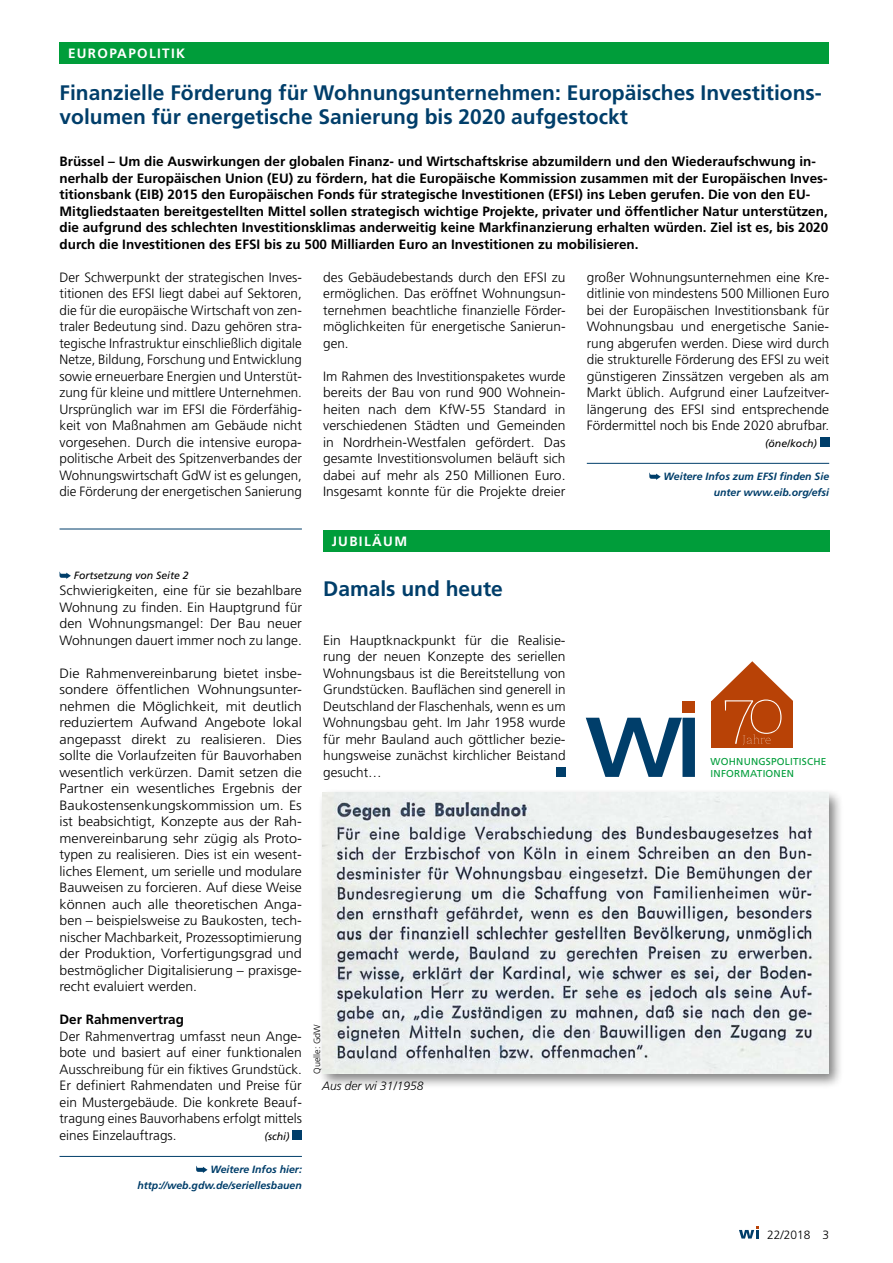
<style>
.page{position:relative;width:893px;height:1263px;background:#fff}
.page>*{position:absolute;margin:0;border:0;box-sizing:border-box;transform-origin:0 0}
.t1{font:700 21px/24px "Frutiger";color:#003e6a}
.t2{font:300 13.5px/16.5px "Frutiger";color:#000;text-align:justify}
.t3{font:300 13.5px/16.5px "Frutiger";color:#000;text-align:justify;scale:1.07 1}
.t4{font:700 13.5px/16.5px "Frutiger";color:#000}
.t5{font:300 13.5px/16.5px "Frutiger";color:#000;text-align:justify;scale:1.04 1}
.t6{font:700 13.5px "Frutiger";letter-spacing:.1em;color:#fff}
.t7{font:italic 300 12px "Frutiger";color:#000}
.t8{font:300 12px "Frutiger";color:#000}
.t9{font:italic 700 10.5px/16.5px "Frutiger";color:#003e6a;text-align:right}
.t10{font:italic 10.5px "Frutiger";color:#000}
.t11{font:10.05px/12px "Frutiger";letter-spacing:.02em;color:#009d3a}
.t12{font:300 9px "Frutiger";color:#000}
</style>
<div class="page">
<div style="left:60px;top:43px;width:769px;height:21px;background:#009d3a"></div>
<hr style="left:60px;top:529px;width:242px;height:1px;background:#003e6a">
<hr style="left:587px;top:463px;width:242px;height:1px;background:#003e6a">
<div style="left:820px;top:437px;width:9px;height:10px;background:#003e6a"></div>
<svg style="left:649px;top:473px;width:12px;height:7px"></svg>
<hr style="left:60px;top:1156px;width:242px;height:1px;background:#003e6a">
<div style="left:293px;top:1130px;width:9px;height:10px;background:#003e6a"></div>
<svg style="left:196px;top:1166px;width:12px;height:7px"></svg>
<div style="left:318px;top:788px;width:526px;height:301px;background:#000;opacity:.5"></div>
<img style="left:322px;top:792px;width:506px;height:282px">
<div style="left:323px;top:530px;width:507px;height:21px;background:#009d3a"></div>
<svg style="left:586px;top:718px;width:109px;height:59px"></svg>
<div style="left:682px;top:701px;width:13px;height:11px;background:#b84206"></div>
<div style="left:711px;top:701px;width:82px;height:46px;background:#b84206"></div>
<svg style="left:711px;top:661px;width:82px;height:84px"></svg>
<div style="left:556px;top:767px;width:10px;height:10px;background:#003e6a"></div>
<svg style="left:60px;top:572px;width:11px;height:7px"></svg>
<svg style="left:739px;top:1226px;width:20px;height:12px"></svg>
<p class="t6" style="left:68px;top:46px;width:119px">EUROPAPOLITIK</p>
<h1 class="t1" style="left:60px;top:81px;width:764px">Finanzielle Förderung für Wohnungsunternehmen: Europäisches Investitions&shy;volumen für energetische Sanierung bis 2020 aufgestockt</h1>
<p class="t4" style="left:60px;top:153px;width:770px">Brüssel – Um die Auswirkungen der globalen Finanz- und Wirtschaftskrise abzumildern und den Wiederaufschwung in&shy;nerhalb der Europäischen Union (EU) zu fördern, hat die Europäische Kommission zusammen mit der Europäischen Inves&shy;titionsbank (EIB) 2015 den Europäischen Fonds für strategische Investitionen (EFSI) ins Leben gerufen. Die von den EU-Mitgliedstaaten bereitgestellten Mittel sollen strategisch wichtige Projekte, privater und öffentlicher Natur unterstützen, die aufgrund des schlechten Investitionsklimas anderweitig keine Markfinanzierung erhalten würden. Ziel ist es, bis 2020 durch die Investitionen des EFSI bis zu 500 Milliarden Euro an Investitionen zu mobilisieren.</p>
<p class="t2" style="left:60px;top:269px;width:244px">Der Schwerpunkt der strategischen Inves&shy;titionen des EFSI liegt dabei auf Sektoren, die für die europäische Wirtschaft von zen&shy;traler Bedeutung sind. Dazu gehören stra&shy;tegische Infrastruktur einschließlich digitale Netze, Bildung, Forschung und Entwicklung sowie erneuerbare Energien und Unterstüt&shy;zung für kleine und mittlere Unternehmen.<br>Ursprünglich war im EFSI die Förderfähig&shy;keit von Maßnahmen am Gebäude nicht vorgesehen. Durch die intensive europa&shy;politische Arbeit des Spitzenverbandes der Wohnungswirtschaft GdW ist es gelungen, die Förderung der energetischen Sanierung</p>
<p class="t2" style="left:323px;top:269px;width:244px">des Gebäudebestands durch den EFSI zu ermöglichen. Das eröffnet Wohnungsun&shy;ternehmen beachtliche finanzielle Förder&shy;möglichkeiten für energetische Sanierun&shy;gen.</p>
<p class="t2" style="left:587px;top:269px;width:244px">großer Wohnungsunternehmen eine Kre&shy;ditlinie von mindestens 500 Millionen Euro bei der Europäischen Investitionsbank für Wohnungsbau und energetische Sanie&shy;rung abgerufen werden. Diese wird durch die strukturelle Förderung des EFSI zu weit günstigeren Zinssätzen vergeben als am Markt üblich. Aufgrund einer Laufzeitver&shy;längerung des EFSI sind entsprechende Fördermittel noch bis Ende 2020 abrufbar.</p>
<p class="t10" style="left:765px;top:437px;width:53px">(öne/koch)</p>
<p class="t9" style="left:664px;top:468px;width:167px">Weitere Infos zum EFSI finden Sie unter www.eib.org/efsi</p>
<p class="t2" style="left:323px;top:368px;width:244px">Im Rahmen des Investitionspaketes wurde bereits der Bau von rund 900 Wohnein&shy;heiten nach dem KfW-55 Standard in verschiedenen Städten und Gemeinden in Nordrhein-Westfalen gefördert. Das gesamte Investitionsvolumen beläuft sich dabei auf mehr als 250 Millionen Euro.<br>Insgesamt konnte für die Projekte dreier</p>
<p class="t10" style="left:74px;top:569px;width:116px">Fortsetzung von Seite 2</p>
<p class="t5" style="left:60px;top:583px;width:235px">Schwierigkeiten, eine für sie bezahlbare Wohnung zu finden. Ein Hauptgrund für den Wohnungsmangel: Der Bau neuer Wohnungen dauert immer noch zu lange.</p>
<p class="t3" style="left:60px;top:665px;width:228px">Die Rahmenvereinbarung bietet insbe&shy;sondere öffentlichen Wohnungsunter&shy;nehmen die Möglichkeit, mit deutlich reduziertem Aufwand Angebote lokal angepasst direkt zu realisieren. Dies sollte die Vorlaufzeiten für Bauvorhaben wesentlich verkürzen. Damit setzen die Partner ein wesentliches Ergebnis der Baukostensenkungskommission um. Es ist beabsichtigt, Konzepte aus der Rah&shy;menvereinbarung sehr zügig als Proto&shy;typen zu realisieren. Dies ist ein wesent&shy;liches Element, um serielle und modulare Bauweisen zu forcieren. Auf diese Weise können auch alle theoretischen Anga&shy;ben – beispielsweise zu Baukosten, tech&shy;nischer Machbarkeit, Prozessoptimierung der Produktion, Vorfertigungsgrad und bestmöglicher Digitalisierung – praxisge&shy;recht evaluiert werden.</p>
<p class="t4" style="left:60px;top:1011px;width:126px">Der Rahmenvertrag</p>
<p class="t2" style="left:60px;top:1028px;width:244px">Der Rahmenvertrag umfasst neun Ange&shy;bote und basiert auf einer funktionalen Ausschreibung für ein fiktives Grundstück.<br>Er definiert Rahmendaten und Preise für ein Mustergebäude. Die konkrete Beauf&shy;tragung eines Bauvorhabens erfolgt mittels eines Einzelauftrags.</p>
<p class="t10" style="left:265px;top:1130px;width:27px">(schi)</p>
<p class="t9" style="left:137px;top:1161px;width:166px">Weitere Infos hier: http://web.gdw.de/seriellesbauen</p>
<p class="t6" style="left:332px;top:533px;width:77px">JUBILÄUM</p>
<h1 class="t1" style="left:323px;top:576px;width:181px">Damals und heute</h1>
<p class="t2" style="left:323px;top:632px;width:244px">Ein Hauptknackpunkt für die Realisie&shy;rung der neuen Konzepte des seriellen Wohnungsbaus ist die Bereitstellung von Grundstücken. Bauflächen sind generell in Deutschland der Flaschenhals, wenn es um Wohnungsbau geht. Im Jahr 1958 wurde für mehr Bauland auch göttlicher bezie&shy;hungsweise zunächst kirchlicher Beistand gesucht…</p>
<p class="t12" style="left:312px;top:1074px;width:51px;rotate:-90deg">Quelle: GdW</p>
<p class="t7" style="left:322px;top:1079px;width:103px">Aus der wi 31/1958</p>
<p class="t11" style="left:711px;top:755px;width:117px">WOHNUNGSPOLITISCHE<br>INFORMATIONEN</p>
<p class="t8" style="left:767px;top:1227px;width:64px">22/2018 3</p>
</div>
